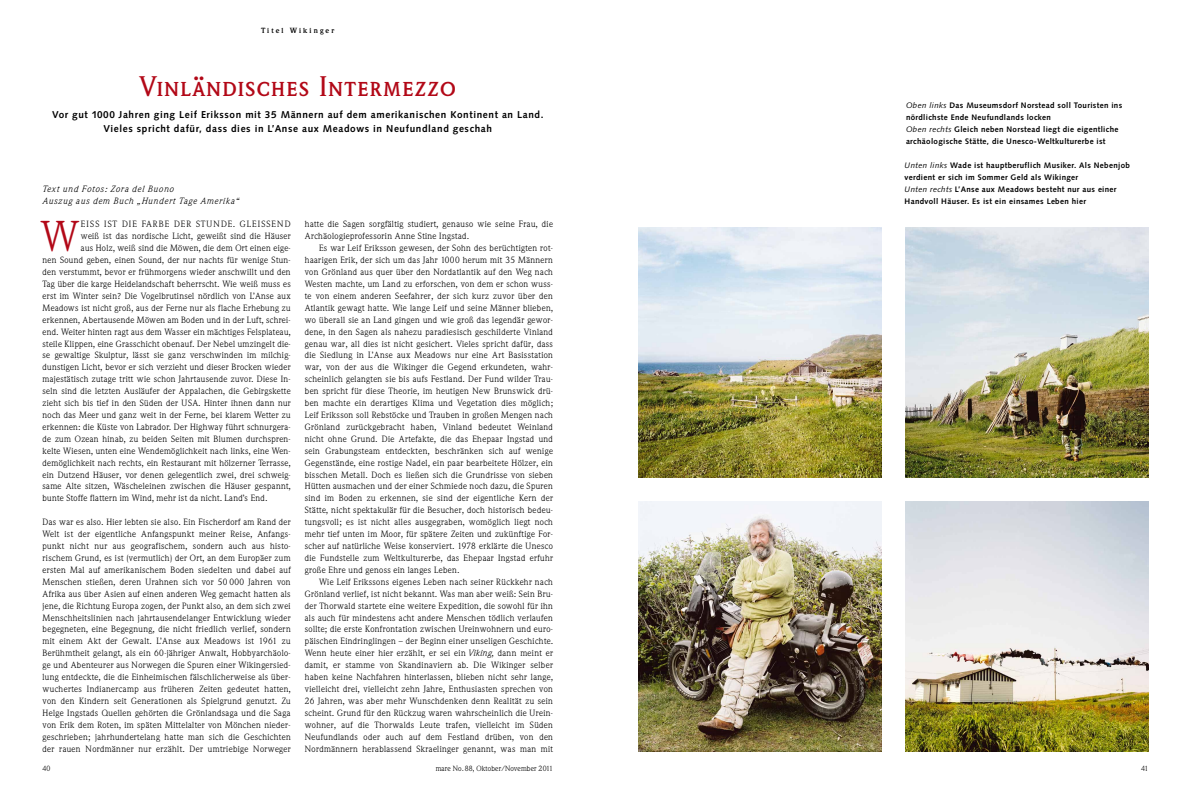
<style>
.page{position:relative;width:1191px;height:794px;background:#fff}
.page>*{position:absolute;margin:0;border:0;box-sizing:border-box;transform-origin:0 0}
.t1{font:42.9px "Weidemann BQ";color:#b20817}
.t2{font:500 28px "Weidemann Expert BQ";letter-spacing:.05em;color:#b20817}
.t3{font:700 10px/14px "Syntax";letter-spacing:.06em;color:#000;text-align:center}
.t4{font:9px/11.9px "Weidemann BQ";letter-spacing:.035em;color:#000;text-align:justify}
.t5{font:italic 9px/11.9px "Weidemann BQ";letter-spacing:.09em;color:#000}
.t6{font:700 8px/11.9px "Syntax";letter-spacing:.04em;color:#000}
.t7{font:7.5px "Weidemann BQ";letter-spacing:.02em;color:#000}
.t8{font:700 7.5px "Weidemann BQ";letter-spacing:.275em;color:#000}
.s1{font-weight:400;font-style:italic}
.s2{font-style:italic}
</style>
<div class="page">
<img style="left:638px;top:501px;width:243px;height:250px">
<img style="left:905px;top:501px;width:243px;height:250px">
<img style="left:905px;top:227px;width:243px;height:250px">
<img style="left:638px;top:227px;width:243px;height:250px">
<p class="t8" style="left:261px;top:26px;width:75px">Titel Wikinger</p>
<h2 class="t2" style="left:139px;top:71px;width:318px">Vinländisches Intermezzo</h2>
<p class="t3" style="left:52px;top:107px;width:493px">Vor gut 1000 Jahren ging Leif Eriksson mit 35 Männern auf dem amerikanischen Kontinent an Land.<br>Vieles spricht dafür, dass dies in L’Anse aux Meadows in Neufundland geschah</p>
<p class="t6" style="left:906px;top:100px;width:218px"><span class="s1">Oben links</span> Das Museumsdorf Norstead soll Touristen ins nördlichste Ende Neufundlands locken<br><span class="s1">Oben rechts</span> Gleich neben Norstead liegt die eigentliche archäologische Stätte, die Unesco-Weltkulturerbe ist</p>
<p class="t5" style="left:43px;top:183px;width:198px">Text und Fotos: Zora del Buono<br>Auszug aus dem Buch „Hundert Tage Amerika“</p>
<p class="t6" style="left:904px;top:159px;width:227px"><span class="s1">Unten links</span> Wade ist hauptberuflich Musiker. Als Nebenjob verdient er sich im Sommer Geld als Wikinger<br><span class="s1">Unten rechts</span> L’Anse aux Meadows besteht nur aus einer Handvoll Häuser. Es ist ein einsames Leben hier</p>
<h1 class="t1" style="left:41px;top:213px;width:40px">W</h1>
<p class="t4" style="left:81px;top:219px;width:6px">eiss</p>
<p class="t4" style="left:104px;top:219px;width:6px">ist</p>
<p class="t4" style="left:122px;top:219px;width:6px">die</p>
<p class="t4" style="left:142px;top:219px;width:12px">Farbe</p>
<p class="t4" style="left:174px;top:219px;width:7px">der</p>
<p class="t4" style="left:196px;top:219px;width:12px">Stunde</p>
<p class="t4" style="left:233px;top:219px;width:21px">. Gleissend</p>
<p class="t4" style="left:81px;top:230px;width:211px">weiß ist das nordische Licht, geweißt sind die Häuser</p>
<p class="t4" style="left:81px;top:242px;width:211px">aus Holz, weiß sind die Möwen, die dem Ort einen eige-</p>
<p class="t4" style="left:43px;top:254px;width:250px">nen Sound geben, einen Sound, der nur nachts für wenige Stun-</p>
<p class="t4" style="left:43px;top:266px;width:250px">den verstummt, bevor er frühmorgens wieder anschwillt und den</p>
<p class="t4" style="left:43px;top:278px;width:250px">Tag über die karge Heidelandschaft beherrscht. Wie weiß muss es</p>
<p class="t4" style="left:43px;top:290px;width:250px">erst im Winter sein? Die Vogelbrutinsel nördlich von L’Anse aux</p>
<p class="t4" style="left:43px;top:302px;width:250px">Meadows ist nicht groß, aus der Ferne nur als flache Erhebung zu</p>
<p class="t4" style="left:43px;top:314px;width:250px">erkennen, Abertausende Möwen am Boden und in der Luft, schrei-</p>
<p class="t4" style="left:43px;top:326px;width:250px">end. Weiter hinten ragt aus dem Wasser ein mächtiges Felsplateau,</p>
<p class="t4" style="left:43px;top:338px;width:250px">steile Klippen, eine Grasschicht obenauf. Der Nebel umzingelt die-</p>
<p class="t4" style="left:43px;top:349px;width:250px">se gewaltige Skulptur, lässt sie ganz verschwinden im milchig-</p>
<p class="t4" style="left:43px;top:361px;width:250px">dunstigen Licht, bevor er sich verzieht und dieser Brocken wieder</p>
<p class="t4" style="left:43px;top:373px;width:250px">majestätisch zutage tritt wie schon Jahrtausende zuvor. Diese In-</p>
<p class="t4" style="left:43px;top:385px;width:250px">seln sind die letzten Ausläufer der Appalachen, die Gebirgskette</p>
<p class="t4" style="left:43px;top:397px;width:250px">zieht sich bis tief in den Süden der USA. Hinter ihnen dann nur</p>
<p class="t4" style="left:43px;top:409px;width:250px">noch das Meer und ganz weit in der Ferne, bei klarem Wetter zu</p>
<p class="t4" style="left:43px;top:421px;width:250px">erkennen: die Küste von Labrador. Der Highway führt schnurgera-</p>
<p class="t4" style="left:43px;top:433px;width:250px">de zum Ozean hinab, zu beiden Seiten mit Blumen durchspren-</p>
<p class="t4" style="left:43px;top:445px;width:250px">kelte Wiesen, unten eine Wendemöglichkeit nach links, eine Wen-</p>
<p class="t4" style="left:43px;top:457px;width:250px">demöglichkeit nach rechts, ein Restaurant mit hölzerner Terrasse,</p>
<p class="t4" style="left:43px;top:469px;width:250px">ein Dutzend Häuser, vor denen gelegentlich zwei, drei schweig-</p>
<p class="t4" style="left:43px;top:480px;width:250px">same Alte sitzen, Wäscheleinen zwischen die Häuser gespannt,</p>
<p class="t4" style="left:43px;top:492px;width:226px">bunte Stoffe flattern im Wind, mehr ist da nicht. Land’s End.</p>
<p class="t4" style="left:43px;top:516px;width:250px">Das war es also. Hier lebten sie also. Ein Fischerdorf am Rand der Welt ist der eigentliche Anfangspunkt meiner Reise, Anfangs&shy;punkt nicht nur aus geografischem, sondern auch aus histo&shy;rischem Grund, es ist (vermutlich) der Ort, an dem Europäer zum ersten Mal auf amerikanischem Boden siedelten und dabei auf Menschen stießen, deren Urahnen sich vor 50 000 Jahren von Afrika aus über Asien auf einen anderen Weg gemacht hatten als jene, die Richtung Europa zogen, der Punkt also, an dem sich zwei Menschheitslinien nach jahrtausendelanger Entwicklung wieder begegneten, eine Begegnung, die nicht friedlich verlief, sondern mit einem Akt der Gewalt. L’Anse aux Meadows ist 1961 zu Berühmtheit gelangt, als ein 60-jähriger Anwalt, Hobbyarchäolo&shy;ge und Abenteurer aus Norwegen die Spuren einer Wikingersied&shy;lung entdeckte, die die Einheimischen fälschlicherweise als über&shy;wuchertes Indianercamp aus früheren Zeiten gedeutet hatten, von den Kindern seit Generationen als Spielgrund genutzt. Zu Helge Ingstads Quellen gehörten die Grönlandsaga und die Saga von Erik dem Roten, im späten Mittelalter von Mönchen nieder&shy;geschrieben; jahrhundertelang hatte man sich die Geschichten der rauen Nordmänner nur erzählt. Der umtriebige Norweger</p>
<p class="t4" style="left:305px;top:219px;width:250px">hatte die Sagen sorgfältig studiert, genauso wie seine Frau, die<br>Archäologieprofessorin Anne Stine Ingstad.</p>
<p class="t4" style="left:305px;top:242px;width:250px;text-indent:14px">Es war Leif Eriksson gewesen, der Sohn des berüchtigten rot&shy;haarigen Erik, der sich um das Jahr 1000 herum mit 35 Männern von Grönland aus quer über den Nordatlantik auf den Weg nach Westen machte, um Land zu erforschen, von dem er schon wuss&shy;te von einem anderen Seefahrer, der sich kurz zuvor über den Atlantik gewagt hatte. Wie lange Leif und seine Männer blieben, wo überall sie an Land gingen und wie groß das legendär gewor&shy;dene, in den Sagen als nahezu paradiesisch geschilderte Vinland genau war, all dies ist nicht gesichert. Vieles spricht dafür, dass die Siedlung in L’Anse aux Meadows nur eine Art Basisstation war, von der aus die Wikinger die Gegend erkundeten, wahr&shy;scheinlich gelangten sie bis aufs Festland. Der Fund wilder Trau&shy;ben spricht für diese Theorie, im heutigen New Brunswick drü&shy;ben machte ein derartiges Klima und Vegetation dies möglich; Leif Eriksson soll Rebstöcke und Trauben in großen Mengen nach Grönland zurückgebracht haben, Vinland bedeutet Weinland nicht ohne Grund. Die Artefakte, die das Ehepaar Ingstad und sein Grabungsteam entdeckten, beschränken sich auf wenige Gegenstände, eine rostige Nadel, ein paar bearbeitete Hölzer, ein bisschen Metall. Doch es ließen sich die Grundrisse von sieben Hütten ausmachen und der einer Schmiede noch dazu, die Spuren sind im Boden zu erkennen, sie sind der eigentliche Kern der Stätte, nicht spektakulär für die Besucher, doch historisch bedeu&shy;tungsvoll; es ist nicht alles ausgegraben, womöglich liegt noch mehr tief unten im Moor, für spätere Zeiten und zukünftige For&shy;scher auf natürliche Weise konserviert. 1978 erklärte die Unesco die Fundstelle zum Weltkulturerbe, das Ehepaar Ingstad erfuhr große Ehre und genoss ein langes Leben.</p>
<p class="t4" style="left:305px;top:576px;width:250px;text-indent:14px">Wie Leif Erikssons eigenes Leben nach seiner Rückkehr nach Grönland verlief, ist nicht bekannt. Was man aber weiß: Sein Bru&shy;der Thorwald startete eine weitere Expedition, die sowohl für ihn als auch für mindestens acht andere Menschen tödlich verlaufen sollte; die erste Konfrontation zwischen Ureinwohnern und euro&shy;päischen Eindringlingen – der Beginn einer unseligen Geschichte.<br>Wenn heute einer hier erzählt, er sei ein <span class="s2">Viking</span>, dann meint er damit, er stamme von Skandinaviern ab. Die Wikinger selber haben keine Nachfahren hinterlassen, blieben nicht sehr lange, vielleicht drei, vielleicht zehn Jahre, Enthusiasten sprechen von 26 Jahren, was aber mehr Wunschdenken denn Realität zu sein scheint. Grund für den Rückzug waren wahrscheinlich die Urein&shy;wohner, auf die Thorwalds Leute trafen, vielleicht im Süden Neufundlands oder auch auf dem Festland drüben, von den Nordmännern herablassend Skraelinger genannt, was man mit</p>
<p class="t7" style="left:43px;top:764px;width:9px">40</p>
<p class="t7" style="left:436px;top:764px;width:119px">mare No. 88, Oktober/November 2011</p>
<p class="t7" style="left:1141px;top:764px;width:9px">41</p>
</div>
